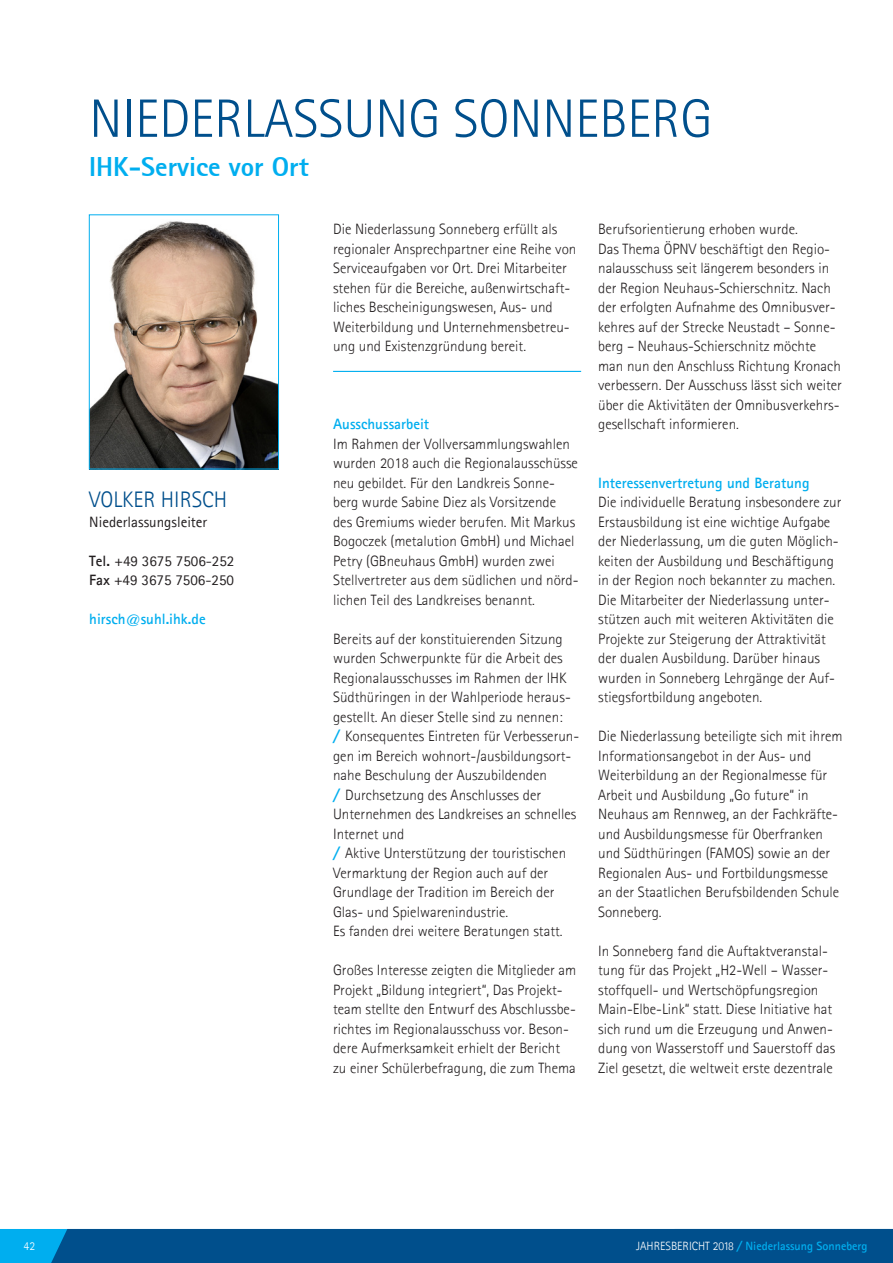
<style>
.page{position:relative;width:893px;height:1263px;background:#fff}
.page>*{position:absolute;margin:0;border:0;box-sizing:border-box;transform-origin:0 0}
.Headlines{font:300 54px "Agfa Rotis Sans Serif";color:#004f8c}
.Sublines{font:800 27px "Agfa Rotis Sans Serif";color:#00aeef}
.t1{font:300 22.5px "Agfa Rotis Sans Serif";color:#004f8c}
.Copy_Text{font:300 15px/19.5px "Agfa Rotis Sans Serif";color:#231f20}
.Copy_Text-2{font:700 15px "Agfa Rotis Sans Serif";color:#00aeef}
.t2{font:15px "Agfa Rotis Sans Serif";color:#231f20}
.Copy_Text-3{font:700 12px "Agfa Rotis Sans Serif";color:#00aeef}
.t3{font:300 12px "Agfa Rotis Sans Serif";color:#fff}
.s1{font-weight:700}
.s2{font-weight:700;font-style:italic;color:#00aeef}
.s3{font-weight:300;color:#fff}
.s4{font-style:italic}
</style>
<div class="page">
<div style="left:0;top:1229px;width:893px;height:34px;background:#004f8c"></div>
<img style="left:91px;top:221px;width:186px;height:246px">
<div style="left:89px;top:214px;width:190px;height:255px;border:1px solid #00aeef"></div>
<hr style="left:333px;top:371px;width:248px;height:1px;background:#00aeef">
<p class="Headlines" style="left:89px;top:86px;width:624px">NIEDERLASSUNG SONNEBERG</p>
<p class="Sublines" style="left:89px;top:149px;width:221px">IHK-Service vor Ort</p>
<p class="t1" style="left:89px;top:486px;width:139px">VOLKER HIRSCH</p>
<p class="t2" style="left:89px;top:513px;width:120px">Niederlassungsleiter</p>
<p class="t2" style="left:89px;top:552px;width:147px"><span class="s1">Tel.</span> +49 3675 7506-252</p>
<p class="t2" style="left:89px;top:571px;width:146px"><span class="s1">Fax</span> +49 3675 7506-250</p>
<p class="Copy_Text-2" style="left:89px;top:610px;width:118px">hirsch@suhl.ihk.de</p>
<p class="Copy_Text" style="left:333px;top:219px;width:245px">Die Niederlassung Sonneberg erfüllt als regionaler Ansprechpartner eine Reihe von Serviceaufgaben vor Ort. Drei Mitarbeiter stehen für die Bereiche, außenwirtschaft&shy;liches Bescheinigungswesen, Aus- und Weiterbildung und Unternehmensbetreu&shy;ung und Existenzgründung bereit.</p>
<p class="Copy_Text-2" style="left:333px;top:415px;width:98px">Ausschussarbeit</p>
<p class="Copy_Text" style="left:333px;top:434px;width:247px">Im Rahmen der Vollversammlungswahlen wurden 2018 auch die Regionalausschüsse neu gebildet. Für den Landkreis Sonne&shy;berg wurde Sabine Diez als Vorsitzende des Gremiums wieder berufen. Mit Markus Bogoczek (metalution GmbH) und Michael Petry (GBneuhaus GmbH) wurden zwei Stellvertreter aus dem südlichen und nörd&shy;lichen Teil des Landkreises benannt.</p>
<p class="Copy_Text" style="left:333px;top:629px;width:248px">Bereits auf der konstituierenden Sitzung wurden Schwerpunkte für die Arbeit des Regionalausschusses im Rahmen der IHK Südthüringen in der Wahlperiode heraus&shy;gestellt. An dieser Stelle sind zu nennen:<br><span class="s2">/</span> Konsequentes Eintreten für Verbesserun&shy;gen im Bereich wohnort-/ausbildungsort&shy;nahe Beschulung der Auszubildenden</p>
<p class="Copy_Text" style="left:333px;top:785px;width:245px"><span class="s2">/</span> Durchsetzung des Anschlusses der<br>Unternehmen des Landkreises an schnelles<br>Internet und</p>
<p class="Copy_Text" style="left:333px;top:843px;width:235px"><span class="s2">/</span> Aktive Unterstützung der touristischen Vermarktung der Region auch auf der Grundlage der Tradition im Bereich der Glas- und Spielwarenindustrie.</p>
<p class="Copy_Text" style="left:333px;top:921px;width:231px">Es fanden drei weitere Beratungen statt.</p>
<p class="Copy_Text" style="left:333px;top:960px;width:245px">Großes Interesse zeigten die Mitglieder am Projekt „Bildung integriert“, Das Projekt&shy;team stellte den Entwurf des Abschlussbe&shy;richtes im Regionalausschuss vor. Beson&shy;dere Aufmerksamkeit erhielt der Bericht zu einer Schülerbefragung, die zum Thema</p>
<p class="Copy_Text" style="left:598px;top:219px;width:201px">Berufsorientierung erhoben wurde.</p>
<p class="Copy_Text" style="left:598px;top:239px;width:245px">Das Thema ÖPNV beschäftigt den Regio&shy;nalausschuss seit längerem besonders in der Region Neuhaus-Schierschnitz. Nach der erfolgten Aufnahme des Omnibusver&shy;kehres auf der Strecke Neustadt – Sonne&shy;berg – Neuhaus-Schierschnitz möchte man nun den Anschluss Richtung Kronach verbessern. Der Ausschuss lässt sich weiter über die Aktivitäten der Omnibusverkehrs&shy;gesellschaft informieren.</p>
<p class="Copy_Text-2" style="left:598px;top:473px;width:213px">Interessenvertretung und Beratung</p>
<p class="Copy_Text" style="left:598px;top:492px;width:245px">Die individuelle Beratung insbesondere zur Erstausbildung ist eine wichtige Aufgabe der Niederlassung, um die guten Möglich&shy;keiten der Ausbildung und Beschäftigung in der Region noch bekannter zu machen.<br>Die Mitarbeiter der Niederlassung unter&shy;stützen auch mit weiteren Aktivitäten die Projekte zur Steigerung der Attraktivität der dualen Ausbildung. Darüber hinaus wurden in Sonneberg Lehrgänge der Auf&shy;stiegsfortbildung angeboten.</p>
<p class="Copy_Text" style="left:598px;top:726px;width:246px">Die Niederlassung beteiligte sich mit ihrem Informationsangebot in der Aus- und Weiterbildung an der Regionalmesse für Arbeit und Ausbildung „Go future“ in Neuhaus am Rennweg, an der Fachkräfte&shy;und Ausbildungsmesse für Oberfranken und Südthüringen (FAMOS) sowie an der Regionalen Aus- und Fortbildungsmesse an der Staatlichen Berufsbildenden Schule Sonneberg.</p>
<p class="Copy_Text" style="left:598px;top:941px;width:239px">In Sonneberg fand die Auftaktveranstal&shy;tung für das Projekt „H2-Well – Wasser&shy;stoffquell‐ und Wertschöpfungsregion Main‐Elbe‐Link“ statt. Diese Initiative hat sich rund um die Erzeugung und Anwen&shy;dung von Wasserstoff und Sauerstoff das Ziel gesetzt, die weltweit erste dezentrale</p>
<p class="t3" style="left:24px;top:1239px;width:13px">42</p>
<p class="Copy_Text-3" style="left:636px;top:1238px;width:233px"><span class="s3">JAHRESBERICHT 2018</span> <span class="s4">/</span> Niederlassung Sonneberg</p>
</div>
